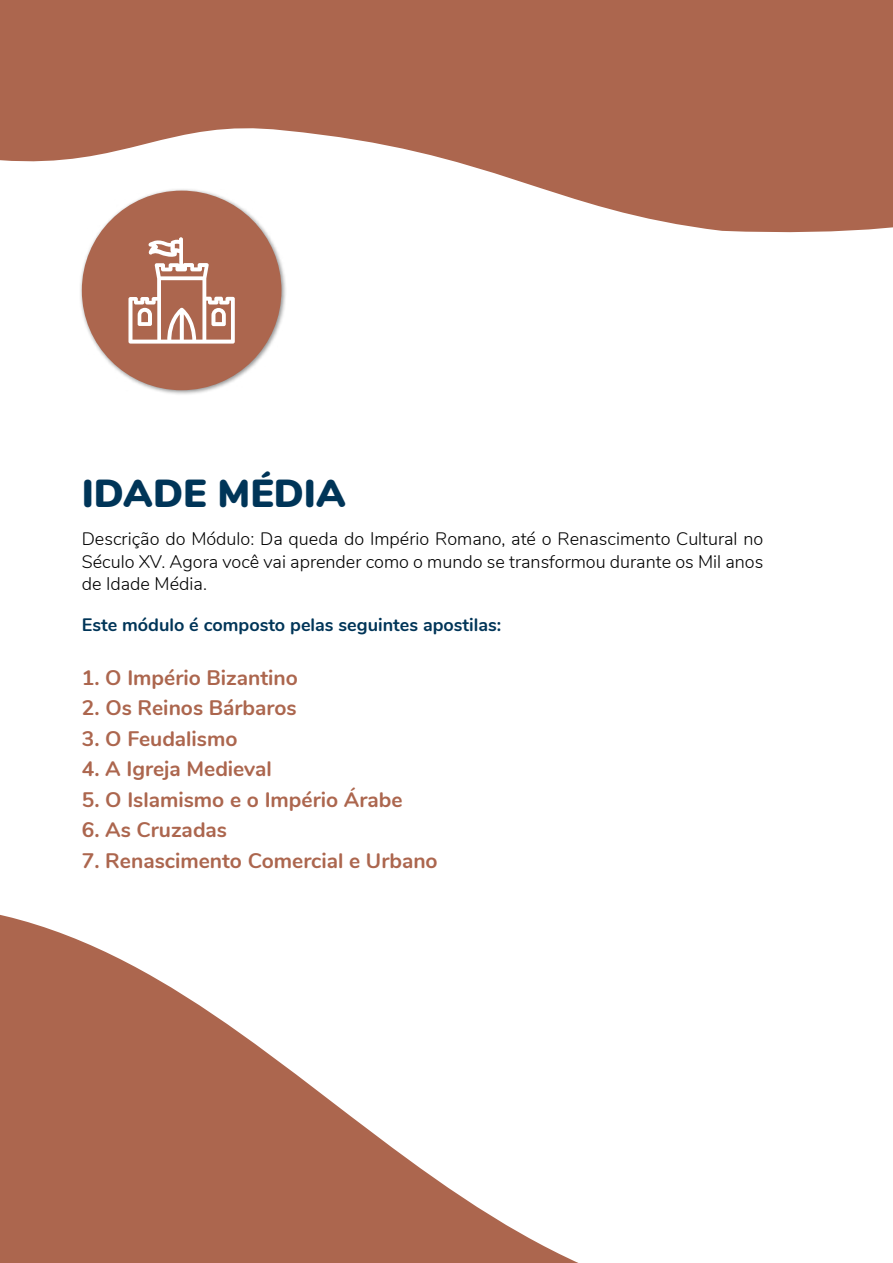
<style>
.page{position:relative;width:893px;height:1263px;background:#fff}
.page>*{position:absolute;margin:0;border:0;box-sizing:border-box;transform-origin:0 0}
.t1{font:900 39px "Nunito";color:#003558}
.t2{font:700 21px "Nunito";color:#ac664e}
.t3{font:300 18px/22.5px "Nunito";color:#000;text-align:justify}
.t4{font:700 18px "Nunito";color:#003558}
</style>
<div class="page">
<svg style="left:0;top:0;width:893px;height:232px;fill:#ac664e"></svg>
<svg style="left:0;top:914px;width:579px;height:349px;fill:#ac664e"></svg>
<div style="left:80px;top:189px;width:207px;height:207px;background:#000;opacity:.43"></div>
<div style="left:82px;top:191px;width:199px;height:199px;background:#ac664e;border-radius:50%"></div>
<svg style="left:128px;top:237px;width:107px;height:107px"></svg>
<h1 class="t1" style="left:82px;top:465px;width:265px">IDADE MÉDIA</h1>
<p class="t3" style="left:82px;top:527px;width:683px">Descrição do Módulo: Da queda do Império Romano, até o Renascimento Cultural no Século XV. Agora você vai aprender como o mundo se transformou durante os Mil anos de Idade Média.</p>
<p class="t4" style="left:82px;top:611px;width:421px">Este módulo é composto pelas seguintes apostilas:</p>
<p class="t2" style="left:82px;top:662px;width:218px">1. O Império Bizantino</p>
<p class="t2" style="left:82px;top:692px;width:216px">2. Os Reinos Bárbaros</p>
<p class="t2" style="left:82px;top:723px;width:157px">3. O Feudalismo</p>
<p class="t2" style="left:82px;top:753px;width:192px">4. A Igreja Medieval</p>
<p class="t2" style="left:82px;top:784px;width:322px">5. O Islamismo e o Império Árabe</p>
<p class="t2" style="left:82px;top:814px;width:147px">6. As Cruzadas</p>
<p class="t2" style="left:82px;top:845px;width:357px">7. Renascimento Comercial e Urbano</p>
</div>
